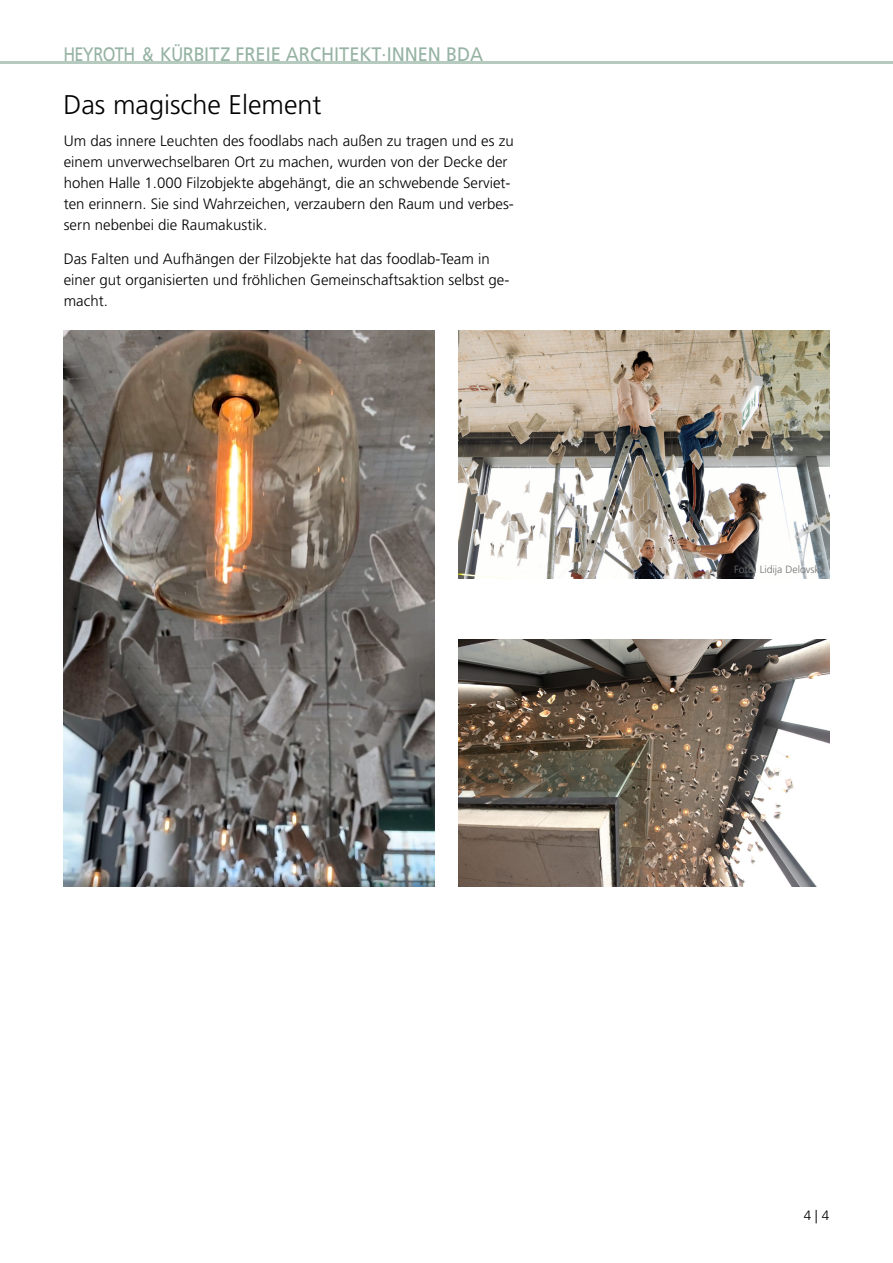
<style>
.page{position:relative;width:893px;height:1263px;background:#fff}
.page>*{position:absolute;margin:0;border:0;box-sizing:border-box;transform-origin:0 0}
.t1{font:300 27px "Frutiger LT Pro";color:#000}
.t2{font:19.5px "Frutiger LT Pro";color:#96b3a3;scale:.84 1}
.t3{font:300 15px/21px "Frutiger LT Pro";color:#000}
.t4{font:300 13.5px "Frutiger LT Pro";color:#000}
.t5{font:300 10.5px "Frutiger LT Pro";color:#717275}
</style>
<div class="page">
<hr style="left:0;top:61px;width:893px;height:3px;background:#b6cabf">
<img style="left:459px;top:639px;width:370px;height:247px">
<img style="left:64px;top:331px;width:371px;height:555px">
<img style="left:459px;top:331px;width:370px;height:247px">
<h2 class="t2" style="left:63px;top:43px;width:501px">HEYROTH &amp; KÜRBITZ FREIE ARCHITEKT·INNEN BDA</h2>
<p class="t1" style="left:63px;top:89px;width:260px">Das magische Element</p>
<p class="t3" style="left:64px;top:131px;width:452px">Um das innere Leuchten des foodlabs nach außen zu tragen und es zu einem unverwechselbaren Ort zu machen, wurden von der Decke der hohen Halle 1.000 Filzobjekte abgehängt, die an schwebende Serviet&shy;ten erinnern. Sie sind Wahrzeichen, verzaubern den Raum und verbes&shy;sern nebenbei die Raumakustik.</p>
<p class="t3" style="left:64px;top:248px;width:447px">Das Falten und Aufhängen der Filzobjekte hat das foodlab-Team in einer gut organisierten und fröhlichen Gemeinschaftsaktion selbst ge&shy;macht.</p>
<p class="t5" style="left:734px;top:564px;width:93px">Foto: Lidija Delovska</p>
<p class="t4" style="left:804px;top:1207px;width:27px">4 | 4</p>
</div>
